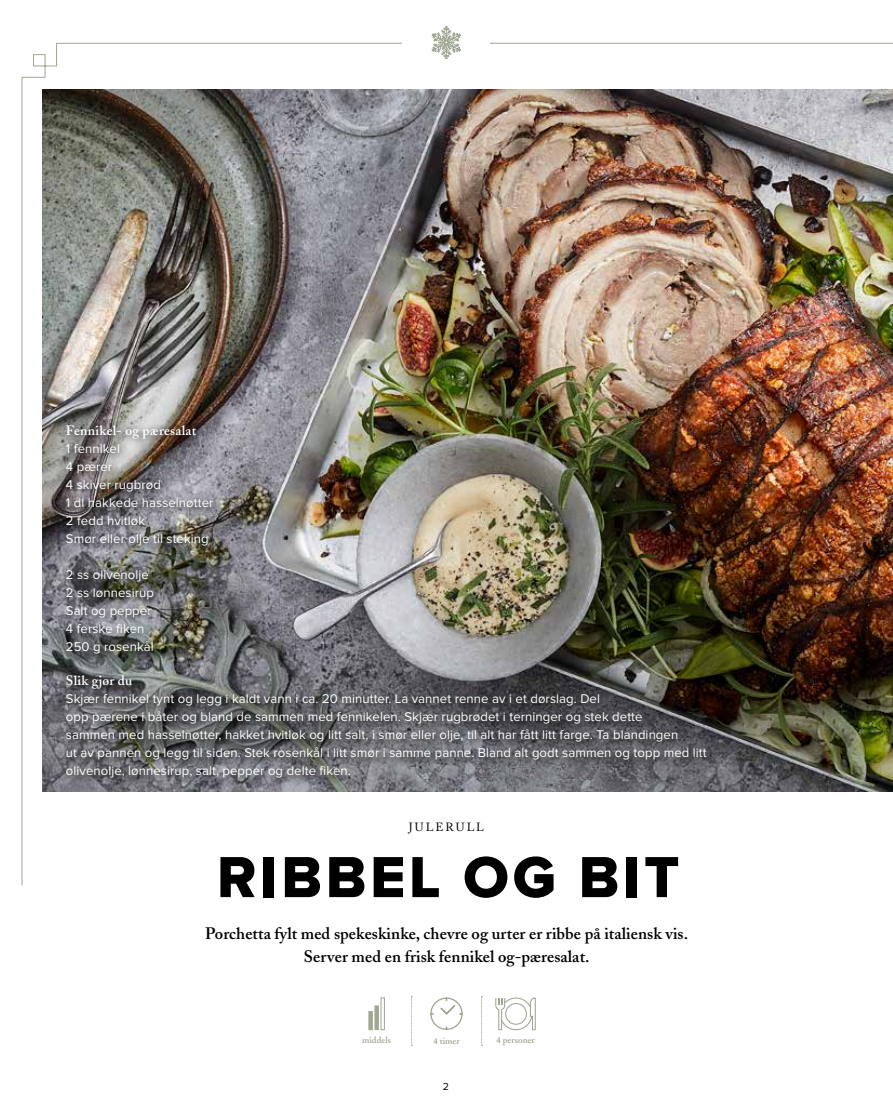
<style>
.page{position:relative;width:893px;height:1106px;background:#fff}
.page>*{position:absolute;margin:0;border:0;box-sizing:border-box;transform-origin:0 0}
.t1{font:60px "Proxima Nova Extrabld";letter-spacing:.06em;color:#000}
.t2{font:600 16.5px/22.5px "Adobe Caslon";letter-spacing:.005em;color:#000;text-align:center}
.t3{font:600 13.5px "Adobe Caslon";letter-spacing:.02em;color:#fff}
.t4{font:13.2px/18px "Proxima Nova";letter-spacing:.005em;color:#fff}
.t5{font:11.85px "Adobe Caslon";letter-spacing:.175em;color:#000}
.t6{font:10.5px "Proxima Nova";color:#000}
.t7{font:600 9px "Adobe Caslon";letter-spacing:.005em;color:#9fa792}
</style>
<div class="page">
<img style="left:21px;top:43px;width:872px;height:1003px">
<div style="left:403px;top:35px;width:87px;height:15px;background:#fff"></div>
<svg style="left:431px;top:26px;width:30px;height:33px"></svg>
<p class="t3" style="left:66px;top:422px;width:132px">Fennikel- og pæresalat</p>
<p class="t4" style="left:66px;top:440px;width:149px">1 fennikel<br>4 pærer<br>4 skiver rugbrød<br>1 dl hakkede hasselnøtter<br>2 fedd hvitløk<br>Smør eller olje til steking</p>
<p class="t4" style="left:66px;top:566px;width:90px">2 ss olivenolje<br>2 ss lønnesirup<br>Salt og pepper<br>4 ferske fiken<br>250 g rosenkål</p>
<p class="t3" style="left:66px;top:672px;width:68px">Slik gjør du</p>
<p class="t4" style="left:66px;top:690px;width:642px">Skjær fennikel tynt og legg i kaldt vann i ca. 20 minutter. La vannet renne av i et dørslag. Del<br>opp pærene i båter og bland de sammen med fennikelen. Skjær rugbrødet i terninger og stek dette<br>sammen med hasselnøtter, hakket hvitløk og litt salt, i smør eller olje, til alt har fått litt farge. Ta blandingen<br>ut av pannen og legg til siden. Stek rosenkål i litt smør i samme panne. Bland alt godt sammen og topp med litt olivenolje, lønnesirup, salt, pepper og delte fiken.</p>
<p class="t5" style="left:409px;top:820px;width:77px">JULERULL</p>
<h1 class="t1" style="left:217px;top:849px;width:464px">RIBBEL OG BIT</h1>
<p class="t2" style="left:205px;top:922px;width:484px">Porchetta fylt med spekeskinke, chevre og urter er ribbe på italiensk vis.<br>Server med en frisk fennikel og-pæresalat.</p>
<p class="t7" style="left:362px;top:1034px;width:31px">middels</p>
<p class="t7" style="left:433px;top:1035px;width:28px;rotate:1deg">4 timer</p>
<p class="t7" style="left:496px;top:1034px;width:40px">4 personer</p>
<p class="t6" style="left:443px;top:1081px;width:8px">2</p>
</div>
